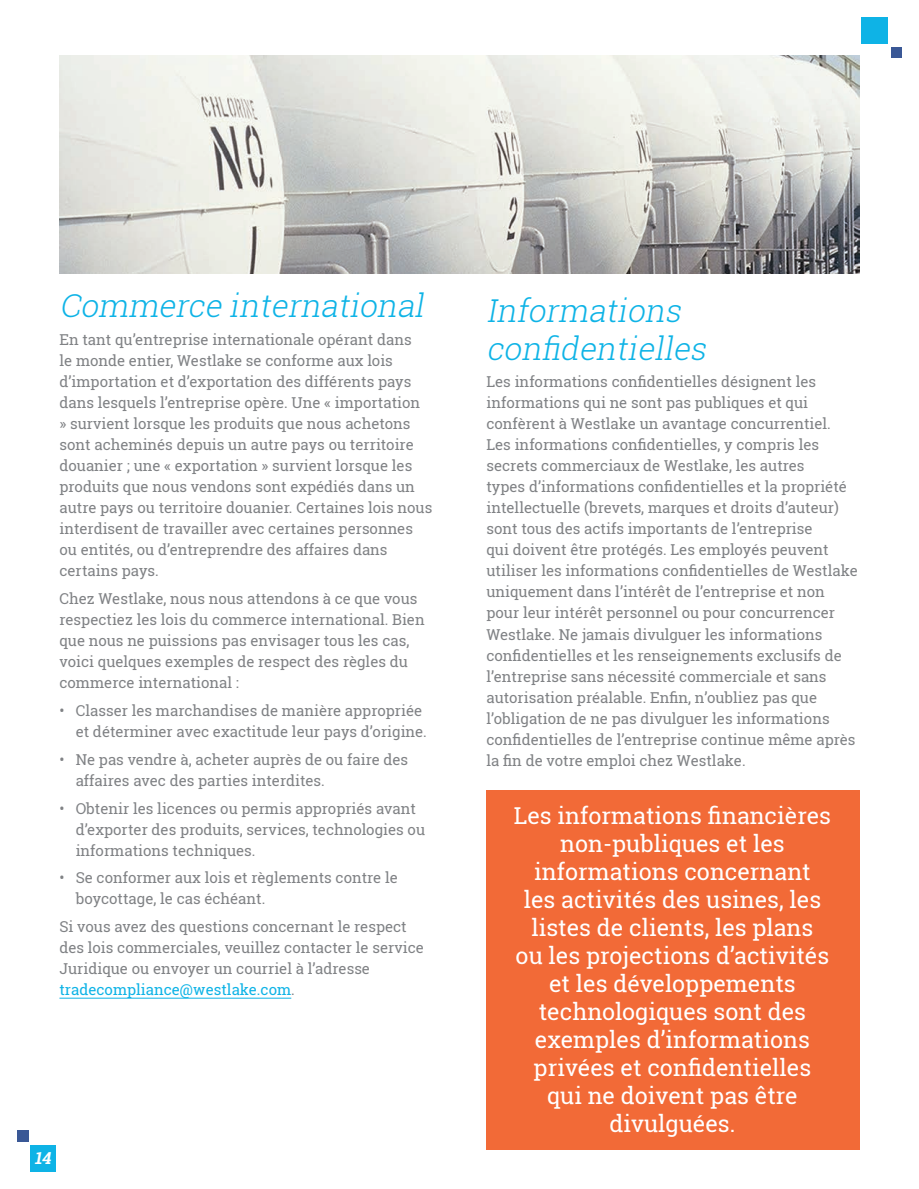
<style>
.page{position:relative;width:919px;height:1189px;background:#fff}
.page>*{position:absolute;margin:0;border:0;box-sizing:border-box;transform-origin:0 0}
.Sustain_SubHead_Larg{font:italic 300 31.5px/37.8px "Roboto Slab";color:#0eb3e6}
.Sustain_Body{font:23.25px/27.9px "Roboto Slab";color:#fff;text-align:center}
.t1{font:italic 700 16.5px "Roboto Slab";color:#fff}
.Sustain_Body-2{font:15px/21px "Roboto Slab";color:#808285}
.s1{color:#0eb3e6}
</style>
<div class="page">
<hr style="left:59px;top:997px;width:232px;height:1px;background:#0eb3e6">
<div style="left:486px;top:790px;width:373px;height:359px;background:#f26a37"></div>
<img style="left:59px;top:55px;width:800px;height:218px">
<div style="left:30px;top:1144px;width:26px;height:27px;background:#0eb3e6"></div>
<div style="left:17px;top:1130px;width:11px;height:11px;background:#3a5896"></div>
<div style="left:861px;top:18px;width:26px;height:26px;background:#0eb3e6"></div>
<div style="left:890px;top:47px;width:11px;height:11px;background:#3a5896"></div>
<p class="Sustain_SubHead_Larg" style="left:59px;top:286px;width:373px">Commerce international</p>
<p class="Sustain_Body-2" style="left:59px;top:329px;width:374px">En tant qu’entreprise internationale opérant dans<br>le monde entier, Westlake se conforme aux lois d’importation et d’exportation des différents pays dans lesquels l’entreprise opère. Une « importation<br>» survient lorsque les produits que nous achetons sont acheminés depuis un autre pays ou territoire douanier ; une « exportation » survient lorsque les produits que nous vendons sont expédiés dans un autre pays ou territoire douanier. Certaines lois nous interdisent de travailler avec certaines personnes ou entités, ou d’entreprendre des affaires dans certains pays.</p>
<p class="Sustain_Body-2" style="left:59px;top:588px;width:366px">Chez Westlake, nous nous attendons à ce que vous respectiez les lois du commerce international. Bien que nous ne puissions pas envisager tous les cas, voici quelques exemples de respect des règles du commerce international :</p>
<p class="Sustain_Body-2" style="left:76px;top:699px;width:352px;text-indent:-16px">• Classer les marchandises de manière appropriée et déterminer avec exactitude leur pays d’origine.</p>
<p class="Sustain_Body-2" style="left:76px;top:748px;width:334px;text-indent:-16px">• Ne pas vendre à, acheter auprès de ou faire des affaires avec des parties interdites.</p>
<p class="Sustain_Body-2" style="left:76px;top:797px;width:351px;text-indent:-16px">• Obtenir les licences ou permis appropriés avant d’exporter des produits, services, technologies ou informations techniques.</p>
<p class="Sustain_Body-2" style="left:76px;top:867px;width:323px;text-indent:-16px">• Se conformer aux lois et règlements contre le boycottage, le cas échéant.</p>
<p class="Sustain_Body-2" style="left:59px;top:915px;width:366px">Si vous avez des questions concernant le respect des lois commerciales, veuillez contacter le service Juridique ou envoyer un courriel à l’adresse <span class="s1">tradecompliance@westlake.com</span>.</p>
<p class="t1" style="left:34px;top:1146px;width:22px">14</p>
<p class="Sustain_SubHead_Larg" style="left:486px;top:290px;width:228px">Informations confidentielles</p>
<p class="Sustain_Body-2" style="left:486px;top:371px;width:372px">Les informations confidentielles désignent les informations qui ne sont pas publiques et qui confèrent à Westlake un avantage concurrentiel.<br>Les informations confidentielles, y compris les secrets commerciaux de Westlake, les autres<br>types d’informations confidentielles et la propriété intellectuelle (brevets, marques et droits d’auteur) sont tous des actifs importants de l’entreprise<br>qui doivent être protégés. Les employés peuvent utiliser les informations confidentielles de Westlake uniquement dans l’intérêt de l’entreprise et non pour leur intérêt personnel ou pour concurrencer Westlake. Ne jamais divulguer les informations confidentielles et les renseignements exclusifs de l’entreprise sans nécessité commerciale et sans autorisation préalable. Enfin, n’oubliez pas que l’obligation de ne pas divulguer les informations confidentielles de l’entreprise continue même après la fin de votre emploi chez Westlake.</p>
<p class="Sustain_Body" style="left:513px;top:801px;width:318px">Les informations financières non-publiques et les informations concernant<br>les activités des usines, les listes de clients, les plans<br>ou les projections d’activités et les développements technologiques sont des exemples d’informations privées et confidentielles qui ne doivent pas être divulguées.</p>
</div>
